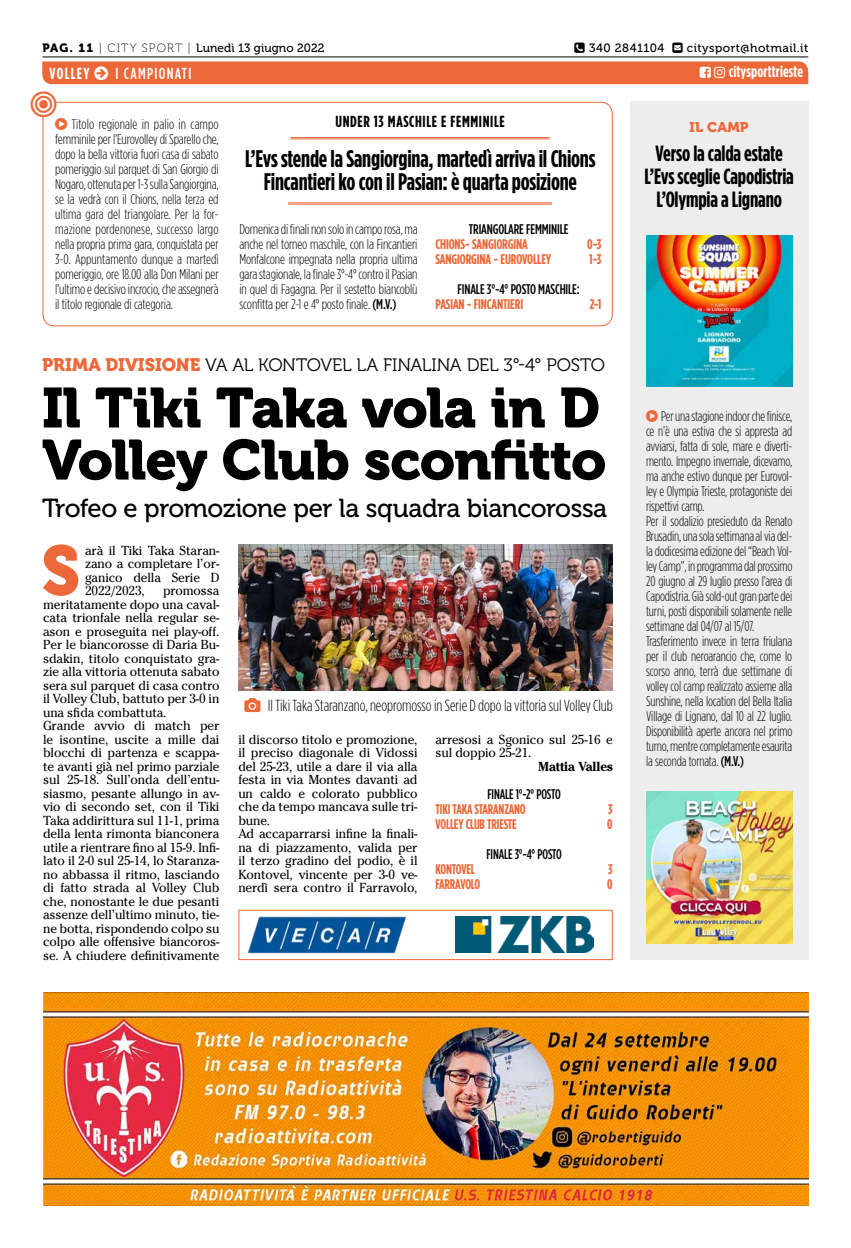
<style>
.page{position:relative;width:851px;height:1248px;background:#fff}
.page>*{position:absolute;margin:0;border:0;box-sizing:border-box;transform-origin:0 0}
.t1{font:69.6px "Museo 900";color:#ec6839}
.t2{font:56px/52px "Museo 900";letter-spacing:-.02em;color:#000}
.t3{font:26px "Museo 500";letter-spacing:-.02em;color:#000}
.t4{font:700 24px/23px "Gotham Condensed";letter-spacing:-.01em;color:#000;text-align:center}
.t5{font:700 22px/23px "Gotham Condensed";letter-spacing:-.01em;color:#000;text-align:center}
.t6{font:18px "Museo 300";letter-spacing:-.015em;color:#000}
.t7{font:300 16px "Gotham Condensed";letter-spacing:-.005em;color:#000}
.t8{font:700 16px "Gotham Condensed";letter-spacing:.04em;color:#000}
.t9{font:700 16px "Gotham Condensed";letter-spacing:.01em;color:#fff}
.t10{font:500 16px "Gotham Condensed";letter-spacing:.08em;color:#fff}
.t11{font:300 14px/15px "Gotham Condensed";letter-spacing:-.01em;color:#000;text-align:justify}
.t12{font:700 14px "Gotham Condensed";letter-spacing:-.01em;color:#ec6839}
.t13{font:500 14px "Gotham Condensed";letter-spacing:-.01em;color:#000}
.t14{font:14px "Museo 900";letter-spacing:.015em;color:#ec6839}
.t15{font:13px/13.5px "Cheltenham";letter-spacing:-.01em;color:#000}
.t16{font:700 13px "Cheltenham";letter-spacing:-.01em;color:#000}
.t17{font:12px "Museo 500";letter-spacing:.01em;color:#000}
.t18{font:12px "Museo 500";letter-spacing:.04em;color:#000}
.s1{font-family:"Museo 900"}
.s2{font-family:"Museo 100"}
.s3{font-weight:500}
.s4{font-family:"Museo 900";color:#ec6839}
</style>
<div class="page">
<div style="left:238px;top:909px;width:374px;height:51px;border:1px solid #ec6839"></div>
<div style="left:630px;top:101px;width:178px;height:859px;background:#ededed"></div>
<hr style="left:42px;top:57px;width:766px;height:1px;background:#000">
<div style="left:42px;top:102px;width:570px;height:224px;border:1px solid #ec6839;border-radius:12px"></div>
<img style="left:238px;top:544px;width:374px;height:146px">
<img style="left:646px;top:235px;width:146px;height:151px">
<img style="left:646px;top:791px;width:146px;height:152px">
<hr style="left:288px;top:202px;width:264px;height:1px;background:#ec6839">
<hr style="left:288px;top:204px;width:264px;height:1px;background:#ec6839">
<hr style="left:290px;top:137px;width:259px;height:1px;background:#ec6839">
<hr style="left:290px;top:139px;width:259px;height:1px;background:#ec6839">
<img style="left:248px;top:916px;width:158px;height:37px">
<img style="left:455px;top:916px;width:138px;height:36px">
<img style="left:43px;top:992px;width:765px;height:213px">
<div style="left:42px;top:61px;width:766px;height:23px;background:#ec6839"></div>
<svg style="left:42px;top:101px;width:25px;height:29px"></svg>
<p class="t17" style="left:42px;top:42px;width:284px"><span class="s1">PAG. 11</span> <span class="s2">| CITY SPORT |</span> Lunedì 13 giugno 2022</p>
<p class="t18" style="left:589px;top:41px;width:77px">340 2841104</p>
<p class="t18" style="left:686px;top:41px;width:123px">citysport@hotmail.it</p>
<p class="t9" style="left:49px;top:64px;width:41px">VOLLEY</p>
<p class="t10" style="left:115px;top:64px;width:77px">I CAMPIONATI</p>
<p class="t9" style="left:728px;top:63px;width:76px">citysporttrieste</p>
<p class="t11" style="left:55px;top:116px;width:165px;text-indent:17px">Titolo regionale in palio in campo femminile per l’Eurovolley di Sparello che, dopo la bella vittoria fuori casa di sabato pomeriggio sul parquet di San Giorgio di Nogaro, ottenuta per 1-3 sulla Sangiorgina, se la vedrà con il Chions, nella terza ed ultima gara del triangolare. Per la for&shy;mazione pordenonese, successo largo nella propria prima gara, conquistata per 3-0. Appuntamento dunque a martedì pomeriggio, ore 18.00 alla Don Milani per l’ultimo e decisivo incrocio, che assegnerà il titolo regionale di categoria.</p>
<p class="t8" style="left:335px;top:113px;width:171px">UNDER 13 MASCHILE E FEMMINILE</p>
<h3 class="t4" style="left:245px;top:146px;width:352px">L’Evs stende la Sangiorgina, martedì arriva il Chions<br>Fincantieri ko con il Pasian: è quarta posizione</h3>
<p class="t11" style="left:239px;top:221px;width:180px">Domenica di finali non solo in campo rosa, ma anche nel torneo maschile, con la Fincantieri Monfalcone impegnata nella propria ultima gara stagionale, la finale 3°-4° contro il Pasian in quel di Fagagna. Per il sestetto biancoblù sconfitta per 2-1 e 4° posto finale. <span class="s3">(M.V.)</span></p>
<p class="t13" style="left:469px;top:221px;width:101px">TRIANGOLARE FEMMINILE</p>
<p class="t12" style="left:435px;top:236px;width:94px">CHIONS- SANGIORGINA</p>
<p class="t12" style="left:587px;top:236px;width:16px">0-3</p>
<p class="t12" style="left:435px;top:251px;width:117px">SANGIORGINA - EUROVOLLEY</p>
<p class="t12" style="left:589px;top:251px;width:14px">1-3</p>
<p class="t13" style="left:457px;top:281px;width:124px">FINALE 3°-4° POSTO MASCHILE:</p>
<p class="t12" style="left:435px;top:296px;width:89px">PASIAN - FINCANTIERI</p>
<p class="t12" style="left:589px;top:296px;width:13px">2-1</p>
<p class="t6" style="left:42px;top:355px;width:564px"><span class="s4">PRIMA DIVISIONE</span> VA AL KONTOVEL LA FINALINA DEL 3°-4° POSTO</p>
<h2 class="t2" style="left:42px;top:382px;width:565px">Il Tiki Taka vola in D<br>Volley Club sconfitto</h2>
<h3 class="t3" style="left:42px;top:494px;width:566px">Trofeo e promozione per la squadra biancorossa</h3>
<h1 class="t1" style="left:41px;top:531px;width:41px">S</h1>
<p class="t15" style="left:85px;top:543px;width:136px;text-align:justify">arà il Tiki Taka Staran&shy;zano a completare l’or&shy;ganico della Serie D 2022/2023,</p>
<p class="t15" style="left:43px;top:584px;width:178px;text-indent:120px">promossa meritatamente dopo una caval&shy;cata trionfale nella regular se&shy;ason e proseguita nei play-off.<br>Per le biancorosse di Daria Bu&shy;sdakin, titolo conquistato gra&shy;zie alla vittoria ottenuta sabato sera sul parquet di casa contro il Volley Club, battuto per 3-0 in una sfida combattuta.<br>Grande avvio di match per le isontine, uscite a mille dai blocchi di partenza e scappa&shy;te avanti già nel primo parziale sul 25-18. Sull’onda dell’entu&shy;siasmo, pesante allungo in av&shy;vio di secondo set, con il Tiki<br>Taka addirittura sul 11-1, prima della lenta rimonta bianconera utile a rientrare fino al 15-9. Infi&shy;lato il 2-0 sul 25-14, lo Staranza&shy;no abbassa il ritmo, lasciando di fatto strada al Volley Club che, nonostante le due pesanti assenze dell’ultimo minuto, tie&shy;ne botta, rispondendo colpo su colpo alle offensive biancoros&shy;se. A chiudere definitivamente</p>
<p class="t7" style="left:268px;top:697px;width:346px">Il Tiki Taka Staranzano, neopromosso in Serie D dopo la vittoria sul Volley Club</p>
<p class="t15" style="left:238px;top:732px;width:181px">il discorso titolo e promozione, il preciso diagonale di Vidossi del 25-23, utile a dare il via alla festa in via Montes davanti ad un caldo e colorato pubblico che da tempo mancava sulle tri&shy;bune.<br>Ad accaparrarsi infine la finali&shy;na di piazzamento, valida per il terzo gradino del podio, è il<br>Kontovel, vincente per 3-0 ve&shy;nerdì sera contro il Farravolo,</p>
<p class="t15" style="left:435px;top:732px;width:179px">arresosi a Sgonico sul 25-16 e sul doppio 25-21.</p>
<p class="t16" style="left:538px;top:758px;width:76px">Mattia Valles</p>
<p class="t13" style="left:487px;top:786px;width:75px">FINALE 1°-2° POSTO</p>
<p class="t12" style="left:435px;top:801px;width:92px">TIKI TAKA STARANZANO</p>
<p class="t12" style="left:608px;top:801px;width:6px">3</p>
<p class="t12" style="left:435px;top:816px;width:83px">VOLLEY CLUB TRIESTE</p>
<p class="t12" style="left:607px;top:816px;width:7px">0</p>
<p class="t13" style="left:486px;top:846px;width:77px">FINALE 3°-4° POSTO</p>
<p class="t12" style="left:435px;top:861px;width:41px">KONTOVEL</p>
<p class="t12" style="left:608px;top:861px;width:6px">3</p>
<p class="t12" style="left:435px;top:876px;width:46px">FARRAVOLO</p>
<p class="t12" style="left:607px;top:876px;width:7px">0</p>
<p class="t14" style="left:689px;top:119px;width:61px">IL CAMP</p>
<h3 class="t5" style="left:644px;top:141px;width:151px">Verso la calda estate<br>L’Evs sceglie Capodistria<br>L’Olympia a Lignano</h3>
<p class="t11" style="left:646px;top:408px;width:148px;text-align:left;text-indent:15px">Per una stagione indoor che finisce, ce n’è una estiva che si appresta ad avviarsi, fatta di sole, mare e diverti&shy;mento. Impegno invernale, dicevamo, ma anche estivo dunque per Eurovol&shy;ley e Olympia Trieste, protagoniste dei rispettivi camp.<br>Per il sodalizio presieduto da Renato Brusadin, una sola settimana al via del&shy;la dodicesima edizione del “Beach Vol&shy;ley Camp”, in programma dal prossimo 20 giugno al 29 luglio presso l’area di Capodistria. Già sold-out gran parte dei turni, posti disponibili solamente nelle settimane dal 04/07 al 15/07.<br>Trasferimento invece in terra friulana per il club neroarancio che, come lo scorso anno, terrà due settimane di volley col camp realizzato assieme alla Sunshine, nella location del Bella Italia Village di Lignano, dal 10 al 22 luglio.<br>Disponibilità aperte ancora nel primo turno, mentre completamente esaurita la seconda tornata. <span class="s3">(M.V.)</span></p>
</div>
